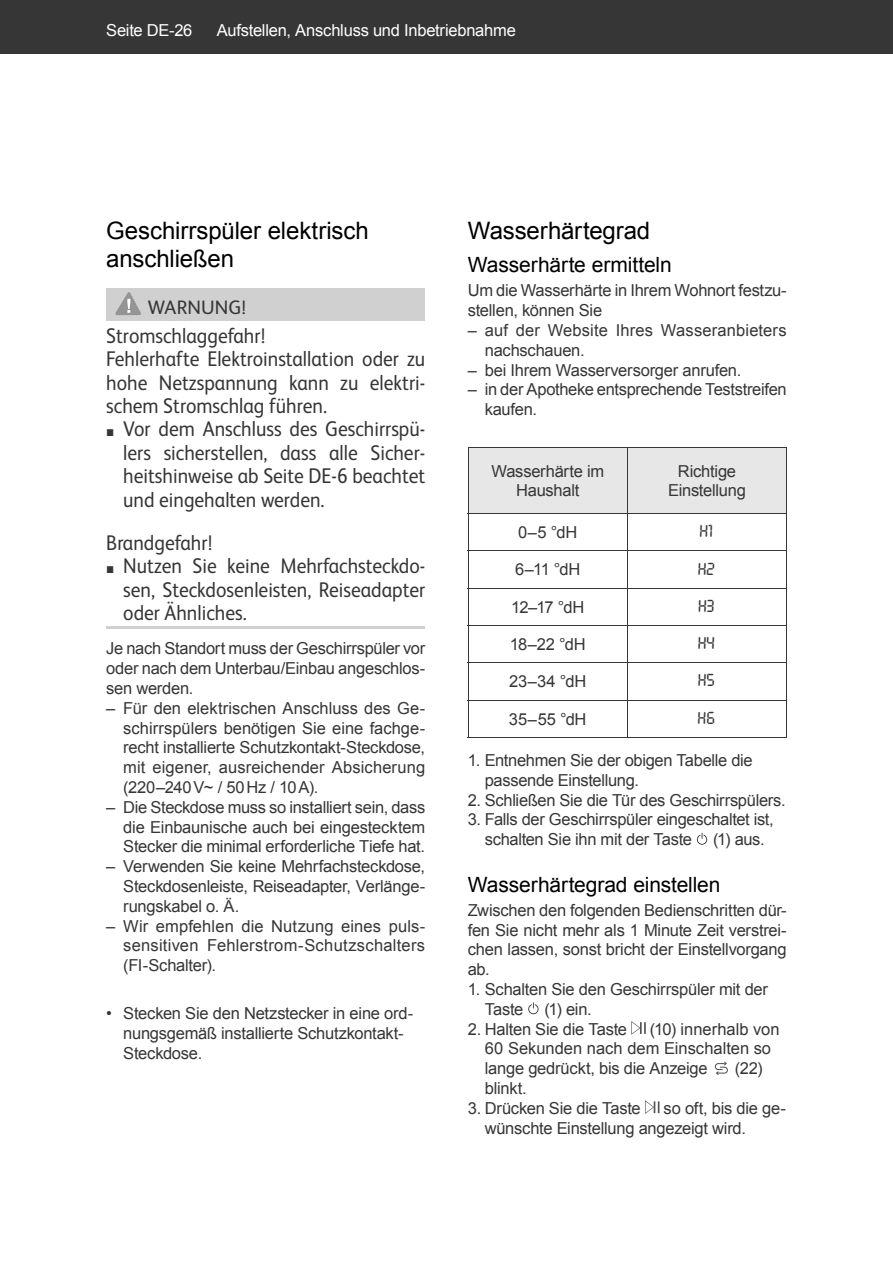
<style>
.page{position:relative;width:893px;height:1263px;background:#fff}
.page>*{position:absolute;margin:0;border:0;box-sizing:border-box;transform-origin:0 0}
.t1{font:24px/28.8px "Arial";letter-spacing:-.005em;color:#000}
.t2{font:21.3px/23.4px "FS Albert";color:#363636;text-align:justify;scale:.92 1}
.t3{font:21px "Arial";letter-spacing:-.005em;color:#000}
.t4{font:19.5px "FS Albert";letter-spacing:.005em;color:#363636}
.t5{font:18.15px "LCD Com";color:#363636}
.t6{font:16.5px/19.8px "Arial";letter-spacing:-.015em;color:#363636}
.t7{font:16.5px "Arial";letter-spacing:-.015em;color:#fff}
.t8{font:16.5px/19.8px "Arial";letter-spacing:.01em;color:#363636}
.s1{font-family:"Arial";font-size:14.7px}
</style>
<div class="page">
<div style="left:0;top:0;width:893px;height:54px;background:#363636"></div>
<div style="left:106px;top:288px;width:319px;height:33px;background:#d0d0d0"></div>
<hr style="left:106px;top:626px;width:319px;height:3px;background:#d0d0d0">
<svg style="left:116px;top:292px;width:25px;height:23px"></svg>
<div style="left:469px;top:448px;width:317px;height:65px;background:#e7e7e7"></div>
<hr style="left:627px;top:448px;width:1px;height:65px;background:#363636">
<hr style="left:627px;top:514px;width:1px;height:36px;background:#363636">
<hr style="left:468px;top:550px;width:319px;height:1px;background:#363636">
<hr style="left:627px;top:551px;width:1px;height:37px;background:#363636">
<hr style="left:468px;top:588px;width:319px;height:1px;background:#363636">
<hr style="left:627px;top:588px;width:1px;height:37px;background:#363636">
<hr style="left:468px;top:625px;width:319px;height:1px;background:#363636">
<hr style="left:627px;top:626px;width:1px;height:36px;background:#363636">
<hr style="left:468px;top:662px;width:319px;height:1px;background:#363636">
<hr style="left:627px;top:663px;width:1px;height:37px;background:#363636">
<hr style="left:468px;top:700px;width:319px;height:1px;background:#363636">
<hr style="left:627px;top:700px;width:1px;height:37px;background:#363636">
<hr style="left:468px;top:514px;width:1px;height:36px;background:#363636">
<hr style="left:786px;top:514px;width:1px;height:36px;background:#363636">
<hr style="left:468px;top:551px;width:1px;height:37px;background:#363636">
<hr style="left:786px;top:551px;width:1px;height:37px;background:#363636">
<hr style="left:468px;top:588px;width:1px;height:37px;background:#363636">
<hr style="left:786px;top:588px;width:1px;height:37px;background:#363636">
<hr style="left:468px;top:626px;width:1px;height:36px;background:#363636">
<hr style="left:786px;top:626px;width:1px;height:36px;background:#363636">
<hr style="left:468px;top:663px;width:1px;height:37px;background:#363636">
<hr style="left:786px;top:663px;width:1px;height:37px;background:#363636">
<hr style="left:468px;top:700px;width:1px;height:37px;background:#363636">
<hr style="left:786px;top:700px;width:1px;height:37px;background:#363636">
<hr style="left:468px;top:737px;width:319px;height:1px;background:#363636">
<hr style="left:468px;top:447px;width:159px;height:1px;background:#363636">
<hr style="left:468px;top:448px;width:1px;height:65px;background:#363636">
<hr style="left:627px;top:447px;width:160px;height:1px;background:#363636">
<hr style="left:786px;top:448px;width:1px;height:65px;background:#363636">
<hr style="left:468px;top:513px;width:319px;height:1px;background:#363636">
<svg style="left:697px;top:833px;width:10px;height:12px"></svg>
<svg style="left:528px;top:1002px;width:10px;height:12px"></svg>
<svg style="left:631px;top:1021px;width:15px;height:14px"></svg>
<svg style="left:715px;top:1061px;width:13px;height:14px"></svg>
<svg style="left:645px;top:1101px;width:14px;height:13px"></svg>
<p class="t7" style="left:106px;top:22px;width:88px">Seite DE-26</p>
<p class="t7" style="left:217px;top:22px;width:301px">Aufstellen, Anschluss und Inbetriebnahme</p>
<h1 class="t1" style="left:106px;top:216px;width:264px">Geschirrspüler elektrisch anschließen</h1>
<p class="t4" style="left:148px;top:300px;width:99px">WARNUNG!</p>
<p class="t2" style="left:106px;top:326px;width:348px;text-align:left">Stromschlaggefahr!<br>Fehlerhafte Elek tro in stal la tion oder zu hohe Netzspannung kann zu elektri&shy;schem Stromschlag führen.</p>
<p class="t2" style="left:123px;top:419px;width:330px;text-indent:-17px"><span class="s1">■</span> Vor dem Anschluss des Geschirrspü&shy;lers sicherstellen, dass alle Sicher&shy;heitshinweise ab Seite DE-6 beachtet und eingehalten werden.</p>
<p class="t2" style="left:106px;top:533px;width:117px">Brandgefahr!</p>
<p class="t2" style="left:123px;top:556px;width:330px;text-indent:-17px"><span class="s1">■</span> Nutzen Sie keine Mehrfachsteckdo&shy;sen, Steckdosenleisten, Reiseadapter oder Ähnliches.</p>
<p class="t6" style="left:106px;top:639px;width:320px;text-align:justify">Je nach Standort muss der Geschirr spüler vor oder nach dem Unterbau/Einbau angeschlos&shy;sen werden.</p>
<p class="t6" style="left:123px;top:698px;width:303px;text-align:justify;text-indent:-17px">– Für den elek tri schen An schluss des Ge&shy;schirrspülers benötigen Sie eine fachge&shy;recht installierte Schutzkontakt-Steckdose, mit eigener, ausreichender Absicherung (220–240 V~ / 50 Hz / 10 A).</p>
<p class="t6" style="left:123px;top:797px;width:303px;text-align:justify;text-indent:-17px">– Die Steckdose muss so installiert sein, dass die Einbaunische auch bei eingestecktem Stecker die minimal erforderliche Tiefe hat.</p>
<p class="t6" style="left:123px;top:857px;width:303px;text-align:justify;text-indent:-17px">– Verwenden Sie keine Mehrfachsteckdose, Steckdosenleiste, Reiseadapter, Verlänge&shy;rungskabel o. Ä.</p>
<p class="t6" style="left:123px;top:916px;width:303px;text-align:justify;text-indent:-17px">– Wir empfehlen die Nutzung eines puls&shy;sensitiven Fehlerstrom-Schutzschalters (FI-Schalter).</p>
<p class="t6" style="left:123px;top:1004px;width:291px;text-indent:-17px">• Stecken Sie den Netzstecker in eine ord&shy;nungsgemäß installierte Schutzkontakt-<br>Steckdose.</p>
<h1 class="t1" style="left:468px;top:216px;width:184px">Wasserhärtegrad</h1>
<p class="t3" style="left:468px;top:253px;width:206px">Wasserhärte ermitteln</p>
<p class="t6" style="left:468px;top:281px;width:320px">Um die Wasserhärte in Ihrem Wohnort festzu&shy;stellen, können Sie</p>
<p class="t8" style="left:485px;top:320px;width:303px;text-indent:-17px">– auf der Website Ihres Wasseranbieters nachschauen.</p>
<p class="t6" style="left:468px;top:360px;width:275px">– bei Ihrem Wasserversorger anrufen.</p>
<p class="t6" style="left:485px;top:380px;width:303px;text-indent:-17px">– in der Apotheke entsprechende Teststreifen kaufen.</p>
<p class="t6" style="left:491px;top:461px;width:114px;text-align:center">Wasserhärte im<br>Haushalt</p>
<p class="t6" style="left:668px;top:461px;width:79px;text-align:center">Richtige<br>Einstellung</p>
<p class="t6" style="left:518px;top:522px;width:61px">0–5 °dH</p>
<p class="t5" style="left:700px;top:522px;width:18px">H1</p>
<p class="t6" style="left:515px;top:560px;width:67px">6–11 °dH</p>
<p class="t5" style="left:698px;top:559px;width:22px">H2</p>
<p class="t6" style="left:511px;top:597px;width:75px">12–17 °dH</p>
<p class="t5" style="left:699px;top:596px;width:21px">H3</p>
<p class="t6" style="left:510px;top:634px;width:77px">18–22 °dH</p>
<p class="t5" style="left:698px;top:634px;width:22px">H4</p>
<p class="t6" style="left:509px;top:672px;width:79px">23–34 °dH</p>
<p class="t5" style="left:698px;top:671px;width:22px">H5</p>
<p class="t6" style="left:509px;top:709px;width:79px">35–55 °dH</p>
<p class="t5" style="left:698px;top:708px;width:22px">H6</p>
<p class="t6" style="left:485px;top:750px;width:269px;text-indent:-17px">1. Entnehmen Sie der obigen Tabelle die passende Einstellung.</p>
<p class="t6" style="left:468px;top:790px;width:319px">2. Schließen Sie die Tür des Geschirrspülers.</p>
<p class="t6" style="left:485px;top:810px;width:291px;text-indent:-17px">3. Falls der Geschirrspüler eingeschaltet ist, schalten Sie ihn mit der Taste</p>
<p class="t6" style="left:713px;top:830px;width:53px">(1) aus.</p>
<p class="t3" style="left:468px;top:873px;width:254px">Wasserhärtegrad einstellen</p>
<p class="t6" style="left:468px;top:900px;width:320px;text-align:justify">Zwischen den folgenden Bedienschritten dür&shy;fen Sie nicht mehr als 1 Minute Zeit verstrei&shy;chen lassen, sonst bricht der Einstellvorgang ab.</p>
<p class="t6" style="left:485px;top:979px;width:285px;text-indent:-17px">1. Schalten Sie den Geschirrspüler mit der<br>Taste</p>
<p class="t6" style="left:544px;top:999px;width:49px">(1) ein.</p>
<p class="t6" style="left:468px;top:1019px;width:161px">2. Halten Sie die Taste</p>
<p class="t6" style="left:485px;top:1019px;width:296px;text-indent:165px">(10) innerhalb von<br>60 Sekunden nach dem Einschalten so lange gedrückt, bis die Anzeige</p>
<p class="t6" style="left:735px;top:1059px;width:29px">(22)</p>
<p class="t6" style="left:485px;top:1078px;width:43px">blinkt.</p>
<p class="t6" style="left:468px;top:1098px;width:175px">3. Drücken Sie die Taste</p>
<p class="t6" style="left:485px;top:1098px;width:303px;text-indent:179px">so oft, bis die ge&shy;wünschte Einstellung angezeigt wird.</p>
</div>
